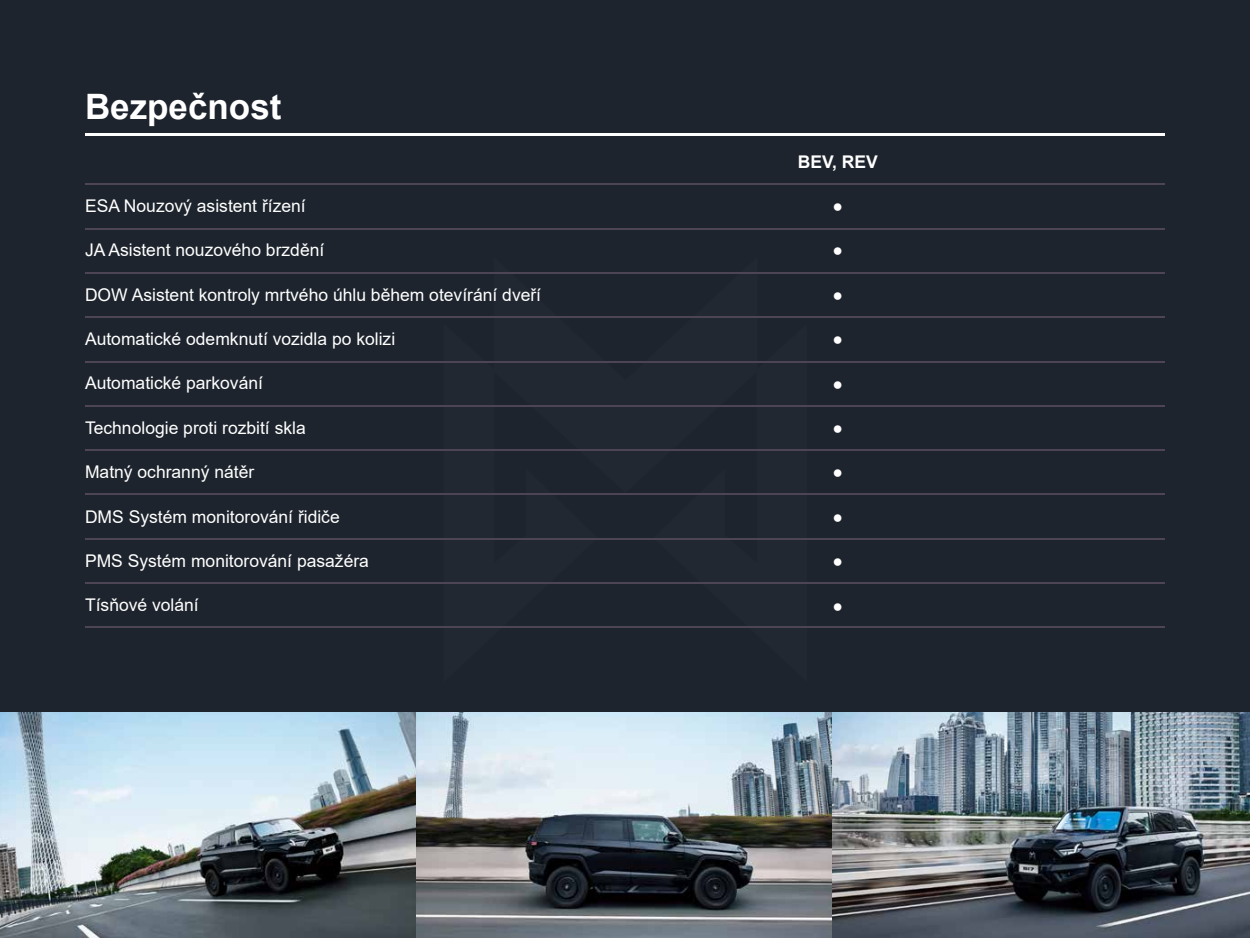
<style>
.page{position:relative;width:1250px;height:938px;background:#1d242d}
.page>*{position:absolute;margin:0;border:0;box-sizing:border-box;transform-origin:0 0}
.t1{font:700 35px "Arial";color:#fff}
.t2{font:17.5px "Arial";color:#fff}
.t3{font:700 17.5px "Arial";color:#fff}
</style>
<div class="page">
<img style="left:443px;top:273px;width:364px;height:311px">
<hr style="left:85px;top:134px;width:1080px;height:2px;background:#fff">
<hr style="left:85px;top:184px;width:1080px;height:1px;background:#4d4456">
<hr style="left:85px;top:228px;width:1080px;height:1px;background:#4d4456">
<hr style="left:85px;top:272px;width:1080px;height:1px;background:#4d4456">
<hr style="left:85px;top:316px;width:1080px;height:2px;background:#4d4456">
<hr style="left:85px;top:361px;width:1080px;height:1px;background:#4d4456">
<hr style="left:85px;top:405px;width:1080px;height:1px;background:#4d4456">
<hr style="left:85px;top:449px;width:1080px;height:1px;background:#4d4456">
<hr style="left:85px;top:494px;width:1080px;height:1px;background:#4d4456">
<hr style="left:85px;top:538px;width:1080px;height:1px;background:#4d4456">
<hr style="left:85px;top:582px;width:1080px;height:1px;background:#4d4456">
<hr style="left:85px;top:626px;width:1080px;height:2px;background:#4d4456">
<img style="left:0;top:712px;width:1250px;height:226px">
<h1 class="t1" style="left:85px;top:82px;width:198px">Bezpečnost</h1>
<p class="t2" style="left:85px;top:194px;width:222px">ESA Nouzový asistent řízení</p>
<p class="t2" style="left:85px;top:238px;width:241px">JA Asistent nouzového brzdění</p>
<p class="t2" style="left:85px;top:282px;width:458px">DOW Asistent kontroly mrtvého úhlu během otevírání dveří</p>
<p class="t2" style="left:85px;top:327px;width:312px">Automatické odemknutí vozidla po kolizi</p>
<p class="t2" style="left:85px;top:371px;width:179px">Automatické parkování</p>
<p class="t2" style="left:85px;top:415px;width:222px">Technologie proti rozbití skla</p>
<p class="t2" style="left:85px;top:460px;width:171px">Matný ochranný nátěr</p>
<p class="t2" style="left:85px;top:504px;width:256px">DMS Systém monitorování řidiče</p>
<p class="t2" style="left:85px;top:549px;width:285px">PMS Systém monitorování pasažéra</p>
<p class="t2" style="left:85px;top:593px;width:115px">Tísňové volání</p>
<p class="t3" style="left:798px;top:149px;width:82px">BEV, REV</p>
<p class="t2" style="left:833px;top:194px;width:12px">●</p>
<p class="t2" style="left:833px;top:238px;width:12px">●</p>
<p class="t2" style="left:833px;top:282px;width:12px">●</p>
<p class="t2" style="left:833px;top:327px;width:12px">●</p>
<p class="t2" style="left:833px;top:371px;width:12px">●</p>
<p class="t2" style="left:833px;top:416px;width:12px">●</p>
<p class="t2" style="left:833px;top:460px;width:12px">●</p>
<p class="t2" style="left:833px;top:504px;width:12px">●</p>
<p class="t2" style="left:833px;top:549px;width:12px">●</p>
<p class="t2" style="left:833px;top:593px;width:12px">●</p>
</div>
